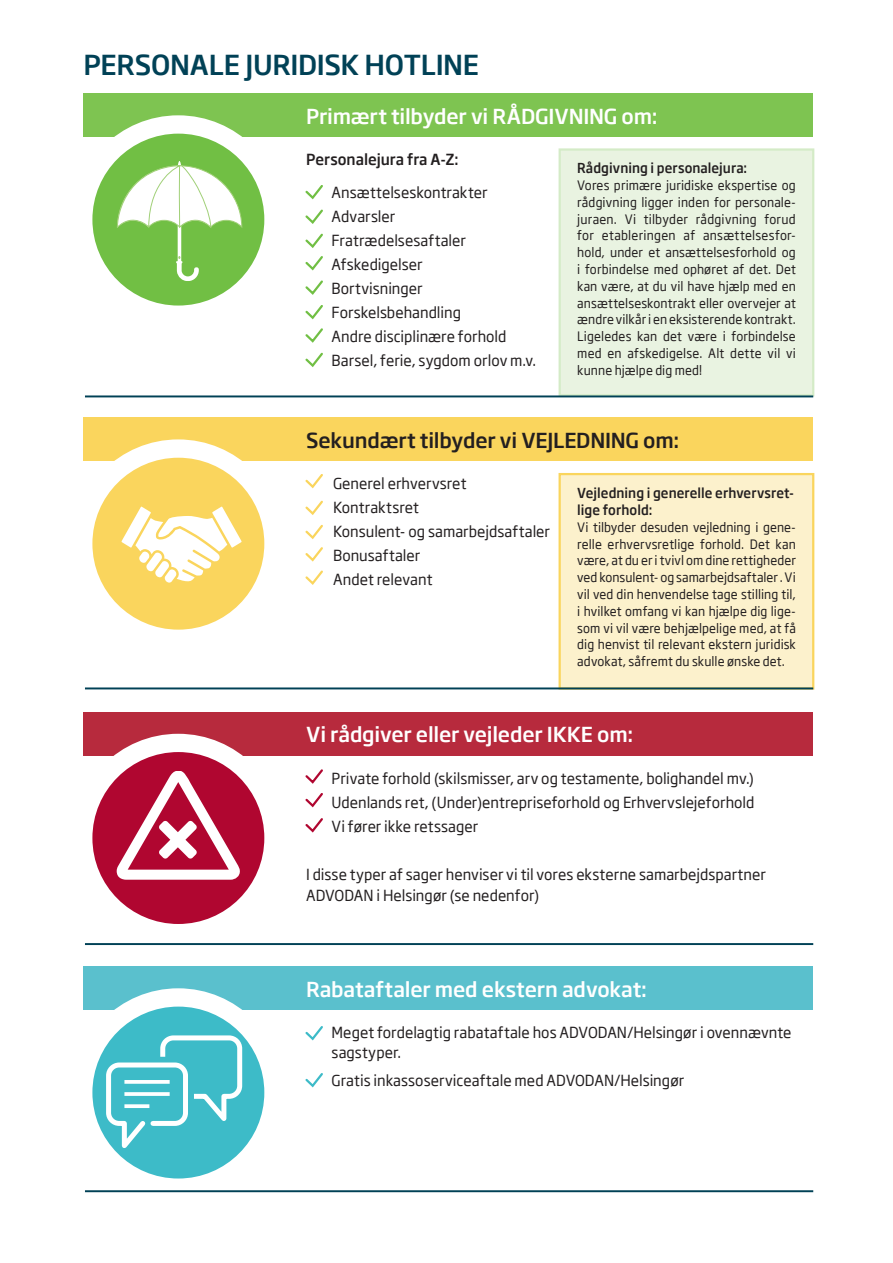
<style>
.page{position:relative;width:893px;height:1263px;background:#fff}
.page>*{position:absolute;margin:0;border:0;box-sizing:border-box;transform-origin:0 0}
.t1{font:500 27px "Soho Gothic Std";letter-spacing:-.01em;color:#004156}
.t2{font:500 20.25px "Soho Gothic Std";letter-spacing:-.01em;color:#fff}
.t3{font:500 20.25px "Soho Gothic Std";letter-spacing:-.01em;color:#231f20}
.t4{font:15px/24px "Soho Gothic Std";color:#231f20;scale:.96 1}
.t5{font:500 15px "Soho Gothic Std";color:#231f20;scale:.96 1}
.t6{font:500 13.5px/17.2px "Soho Gothic Std";letter-spacing:.005em;color:#231f20;scale:.94 1}
.t7{font:12.75px/16.8px "Soho Gothic Std";letter-spacing:.01em;color:#231f20;text-align:justify;scale:.94 1}
</style>
<div class="page">
<div style="left:559px;top:148px;width:255px;height:248px;background:#e9f3e1"></div>
<div style="left:559px;top:473px;width:255px;height:217px;background:#fcf1cc;border:2px solid #fad55d"></div>
<div style="left:83px;top:94px;width:730px;height:43px;background:#7ec451"></div>
<div style="left:83px;top:418px;width:730px;height:43px;background:#fad55d"></div>
<div style="left:83px;top:712px;width:730px;height:43px;background:#b72a3d"></div>
<div style="left:83px;top:967px;width:730px;height:43px;background:#5ac0cd"></div>
<hr style="left:85px;top:395px;width:728px;height:2px;background:#004156">
<hr style="left:85px;top:687px;width:728px;height:2px;background:#004156">
<svg style="left:305px;top:185px;width:18px;height:15px"></svg>
<svg style="left:305px;top:209px;width:18px;height:15px"></svg>
<svg style="left:305px;top:474px;width:18px;height:15px"></svg>
<svg style="left:305px;top:500px;width:18px;height:15px"></svg>
<svg style="left:305px;top:769px;width:18px;height:15px"></svg>
<svg style="left:305px;top:793px;width:18px;height:15px"></svg>
<svg style="left:305px;top:818px;width:18px;height:15px"></svg>
<svg style="left:305px;top:1026px;width:18px;height:15px"></svg>
<svg style="left:305px;top:1073px;width:18px;height:15px"></svg>
<div style="left:73px;top:115px;width:211px;height:212px;background:#fff;border-radius:50%"></div>
<div style="left:73px;top:439px;width:211px;height:212px;background:#fff;border-radius:50%"></div>
<div style="left:73px;top:734px;width:211px;height:211px;background:#fff;border-radius:50%"></div>
<div style="left:73px;top:988px;width:211px;height:211px;background:#fff;border-radius:50%"></div>
<div style="left:92px;top:134px;width:172px;height:172px;background:#71bf44;border-radius:50%"></div>
<svg style="left:117px;top:161px;width:125px;height:120px"></svg>
<div style="left:92px;top:458px;width:172px;height:172px;background:#fad55d;border-radius:50%"></div>
<svg style="left:121px;top:507px;width:121px;height:76px"></svg>
<div style="left:92px;top:752px;width:172px;height:172px;background:#b00630;border-radius:50%"></div>
<div style="left:92px;top:1006px;width:172px;height:172px;background:#3dbbc8;border-radius:50%"></div>
<svg style="left:305px;top:233px;width:18px;height:38px"></svg>
<svg style="left:305px;top:280px;width:18px;height:15px"></svg>
<svg style="left:305px;top:305px;width:18px;height:38px"></svg>
<hr style="left:85px;top:943px;width:728px;height:2px;background:#004156">
<hr style="left:85px;top:1190px;width:728px;height:2px;background:#004156">
<svg style="left:116px;top:771px;width:124px;height:109px"></svg>
<svg style="left:105px;top:1034px;width:138px;height:115px"></svg>
<svg style="left:305px;top:525px;width:18px;height:60px"></svg>
<svg style="left:305px;top:352px;width:18px;height:15px"></svg>
<h1 class="t1" style="left:83px;top:48px;width:397px">PERSONALE JURIDISK HOTLINE</h1>
<h2 class="t2" style="left:306px;top:103px;width:353px">Primært tilbyder vi RÅDGIVNING om:</h2>
<p class="t5" style="left:306px;top:150px;width:160px">Personalejura fra A-Z:</p>
<p class="t4" style="left:332px;top:181px;width:214px">Ansættelseskontrakter<br>Advarsler<br>Fratrædelsesaftaler<br>Afskedigelser<br>Bortvisninger<br>Forskelsbehandling<br>Andre disciplinære forhold<br>Barsel, ferie, sygdom orlov m.v.</p>
<p class="t6" style="left:577px;top:160px;width:182px">Rådgivning i personalejura:</p>
<p class="t7" style="left:577px;top:177px;width:234px">Vores primære juridiske ekspertise og rådgivning ligger inden for personale&shy;juraen. Vi tilbyder rådgivning forud for etableringen af ansættelsesfor&shy;hold, under et ansættelsesforhold og i forbindelse med ophøret af det. Det kan være, at du vil have hjælp med en ansættelseskontrakt eller overvejer at ændre vilkår i en eksisterende kontrakt.<br>Ligeledes kan det være i forbindelse med en afskedigelse. Alt dette vil vi kunne hjælpe dig med!</p>
<h2 class="t3" style="left:306px;top:427px;width:375px">Sekundært tilbyder vi VEJLEDNING om:</h2>
<p class="t4" style="left:333px;top:472px;width:227px">Generel erhvervsret<br>Kontraktsret<br>Konsulent- og samarbejdsaftaler<br>Bonusaftaler<br>Andet relevant</p>
<p class="t6" style="left:577px;top:484px;width:232px">Vejledning i generelle erhvervsret&shy;lige forhold:</p>
<p class="t7" style="left:577px;top:519px;width:234px">Vi tilbyder desuden vejledning i gene&shy;relle erhvervsretlige forhold. Det kan være, at du er i tvivl om dine rettigheder ved konsulent- og samarbejdsaftaler . Vi vil ved din henvendelse tage stilling til, i hvilket omfang vi kan hjælpe dig lige&shy;som vi vil være behjælpelige med, at få dig henvist til relevant ekstern juridisk advokat, såfremt du skulle ønske det.</p>
<h2 class="t2" style="left:306px;top:721px;width:329px">Vi rådgiver eller vejleder IKKE om:</h2>
<p class="t4" style="left:332px;top:766px;width:442px;text-align:justify">Private forhold (skilsmisser, arv og testamente, bolighandel mv.)<br>Udenlands ret, (Under)entrepriseforhold og Erhvervslejeforhold Vi fører ikke retssager</p>
<p class="t4" style="left:306px;top:864px;width:480px;line-height:21px">I disse typer af sager henviser vi til vores eksterne samarbejdspartner<br>ADVODAN i Helsingør (se nedenfor)</p>
<h2 class="t2" style="left:306px;top:976px;width:342px">Rabataftaler med ekstern advokat:</h2>
<p class="t4" style="left:332px;top:1023px;width:481px;line-height:19.5px">Meget fordelagtig rabataftale hos ADVODAN/Helsingør i ovennævnte sagstyper.</p>
<p class="t4" style="left:332px;top:1069px;width:369px">Gratis inkassoserviceaftale med ADVODAN/Helsingør</p>
</div>
